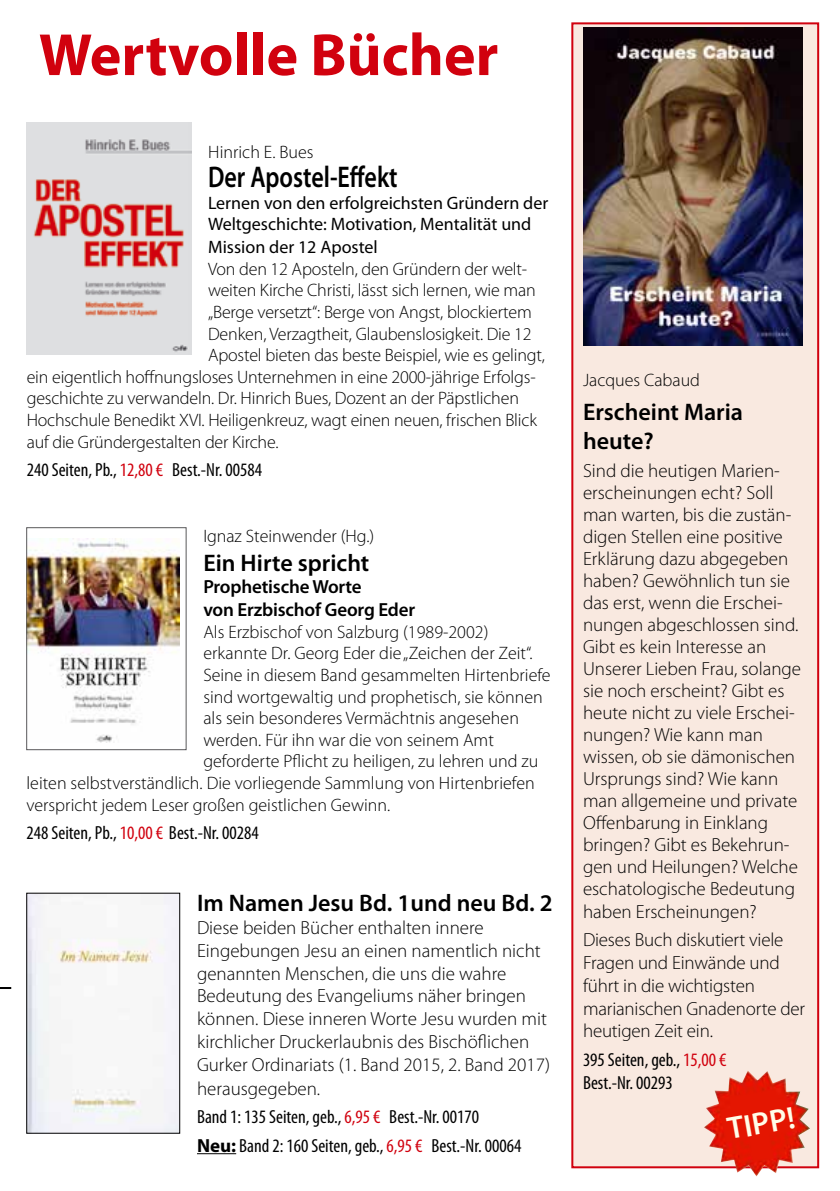
<style>
.page{position:relative;width:840px;height:1191px;background:#fff}
.page>*{position:absolute;margin:0;border:0;box-sizing:border-box;transform-origin:0 0}
.t1{font:700 60px "Myriad Pro";color:#d1010e}
.t2{font:600 31.4px "Myriad Pro";color:#fffde8}
.t3{font:600 30px "Myriad Pro";color:#000;scale:.8 1}
.t4{font:600 24px/28.8px "Myriad Pro";color:#000}
.t5{font:300 19px/22px "Myriad Pro";color:#000}
.t6{font:condensed 19px/22.8px "Myriad Pro";color:#000}
.t7{font:600 19px/22.8px "Myriad Pro";letter-spacing:-.01em;color:#000}
.t8{font:300 18px "Myriad Pro";letter-spacing:-.005em;color:#000}
.t9{font:18px/22.2px "Myriad Pro";color:#000}
.s1{color:#d1010e}
.s2{font-weight:700;font-stretch:normal}
</style>
<div class="page">
<div style="left:571px;top:22px;width:247px;height:1146px;background:#f9e9e0;border:2px solid #d1010e"></div>
<img style="left:583px;top:28px;width:218px;height:317px">
<hr style="left:197px;top:1153px;width:39px;height:1px;background:#000">
<img style="left:28px;top:895px;width:150px;height:236px">
<div style="left:26px;top:893px;width:154px;height:240px;border:1px solid #000"></div>
<img style="left:27px;top:123px;width:164px;height:232px">
<img style="left:28px;top:538px;width:151px;height:204px">
<div style="left:26px;top:527px;width:160px;height:223px;border:1px solid #59585a"></div>
<img style="left:703px;top:1071px;width:106px;height:105px">
<svg style="left:0;top:987px;width:11px;height:2px"></svg>
<h1 class="t1" style="left:39px;top:21px;width:461px">Wertvolle Bücher</h1>
<p class="t8" style="left:208px;top:142px;width:107px">Hinrich E. Bues</p>
<h3 class="t3" style="left:208px;top:160px;width:238px">Der Apostel-Effekt</h3>
<p class="t9" style="left:208px;top:192px;width:341px">Lernen von den erfolgreichsten Gründern der<br>Weltgeschichte: Motivation, Mentalität und<br>Mission der 12 Apostel</p>
<p class="t8" style="left:208px;top:259px;width:320px">Von den 12 Aposteln, den Gründern der welt-</p>
<p class="t8" style="left:208px;top:280px;width:329px">weiten Kirche Christi, lässt sich lernen, wie man</p>
<p class="t8" style="left:208px;top:302px;width:325px">„Berge versetzt“: Berge von Angst, blockiertem</p>
<p class="t8" style="left:208px;top:324px;width:325px">Denken, Verzagtheit, Glaubenslosigkeit. Die 12</p>
<p class="t8" style="left:208px;top:345px;width:338px">Apostel bieten das beste Beispiel, wie es gelingt,</p>
<p class="t8" style="left:27px;top:367px;width:510px">ein eigentlich hoffnungsloses Unternehmen in eine 2000-jährige Erfolgs-</p>
<p class="t8" style="left:27px;top:388px;width:493px">geschichte zu verwandeln. Dr. Hinrich Bues, Dozent an der Päpstlichen</p>
<p class="t8" style="left:27px;top:410px;width:511px">Hochschule Benedikt XVI. Heiligenkreuz, wagt einen neuen, frischen Blick</p>
<p class="t8" style="left:27px;top:432px;width:253px">auf die Gründergestalten der Kirche.</p>
<p class="t6" style="left:27px;top:459px;width:237px">240 Seiten, Pb., <span class="s1">12,80 €</span> Best.-Nr. 00584</p>
<p class="t8" style="left:582px;top:370px;width:118px">Jacques Cabaud</p>
<p class="t4" style="left:582px;top:398px;width:161px">Erscheint Maria heute?</p>
<p class="t5" style="left:582px;top:459px;width:219px">Sind die heutigen Marien&shy;erscheinungen echt? Soll man warten, bis die zustän&shy;digen Stellen eine positive<br>Erklärung dazu abgegeben haben? Gewöhnlich tun sie das erst, wenn die Erschei&shy;nungen abgeschlossen sind.<br>Gibt es kein Interesse an<br>Unserer Lieben Frau, solange sie noch erscheint? Gibt es heute nicht zu viele Erschei&shy;nungen? Wie kann man wissen, ob sie dämonischen<br>Ursprungs sind? Wie kann man allgemeine und private<br>Offenbarung in Einklang bringen? Gibt es Bekehrun&shy;gen und Heilungen? Welche eschatologische Bedeutung haben Erscheinungen?</p>
<p class="t5" style="left:582px;top:928px;width:223px;line-height:22.8px">Dieses Buch diskutiert viele<br>Fragen und Einwände und führt in die wichtigsten marianischen Gnadenorte der heutigen Zeit ein.</p>
<p class="t6" style="left:582px;top:1048px;width:145px">395 Seiten, geb., <span class="s1">15,00 €<br></span>Best.-Nr. 00293</p>
<p class="t8" style="left:203px;top:526px;width:172px">Ignaz Steinwender (Hg.)</p>
<p class="t4" style="left:203px;top:548px;width:167px">Ein Hirte spricht</p>
<p class="t7" style="left:203px;top:576px;width:213px">Prophetische Worte<br>von Erzbischof Georg Eder</p>
<p class="t8" style="left:203px;top:622px;width:286px">Als Erzbischof von Salzburg (1989-2002)</p>
<p class="t8" style="left:203px;top:643px;width:331px">erkannte Dr. Georg Eder die „Zeichen der Zeit“.</p>
<p class="t8" style="left:203px;top:665px;width:348px">Seine in diesem Band gesammelten Hirtenbriefe</p>
<p class="t8" style="left:203px;top:686px;width:341px">sind wortgewaltig und prophetisch, sie können</p>
<p class="t8" style="left:203px;top:708px;width:317px">als sein besonderes Vermächtnis angesehen</p>
<p class="t8" style="left:203px;top:730px;width:292px">werden. Für ihn war die von seinem Amt</p>
<p class="t8" style="left:203px;top:751px;width:336px">geforderte Pflicht zu heiligen, zu lehren und zu</p>
<p class="t8" style="left:26px;top:773px;width:509px">leiten selbstverständlich. Die vorliegende Sammlung von Hirtenbriefen</p>
<p class="t8" style="left:26px;top:794px;width:365px">verspricht jedem Leser großen geistlichen Gewinn.</p>
<p class="t6" style="left:26px;top:822px;width:234px">248 Seiten, Pb., <span class="s1">10,00 €</span> Best.-Nr. 00284</p>
<p class="t4" style="left:197px;top:889px;width:357px">Im Namen Jesu Bd. 1und neu Bd. 2</p>
<p class="t5" style="left:197px;top:916px;width:354px;line-height:23px">Diese beiden Bücher enthalten innere Eingebungen Jesu an einen namentlich nicht genannten Menschen, die uns die wahre Bedeutung des Evangeliums näher bringen können. Diese inneren Worte Jesu wurden mit kirchlicher Druckerlaubnis des Bischöflichen Gurker Ordinariats (1. Band 2015, 2. Band 2017) herausgegeben.</p>
<p class="t6" style="left:197px;top:1103px;width:326px;line-height:28.4px">Band 1: 135 Seiten, geb., <span class="s1">6,95 €</span> Best.-Nr. 00170<br><span class="s2">Neu:</span> Band 2: 160 Seiten, geb., <span class="s1">6,95 €</span> Best.-Nr. 00064</p>
<h2 class="t2" style="left:724px;top:1112px;width:69px;rotate:-10deg">TIPP!</h2>
</div>
